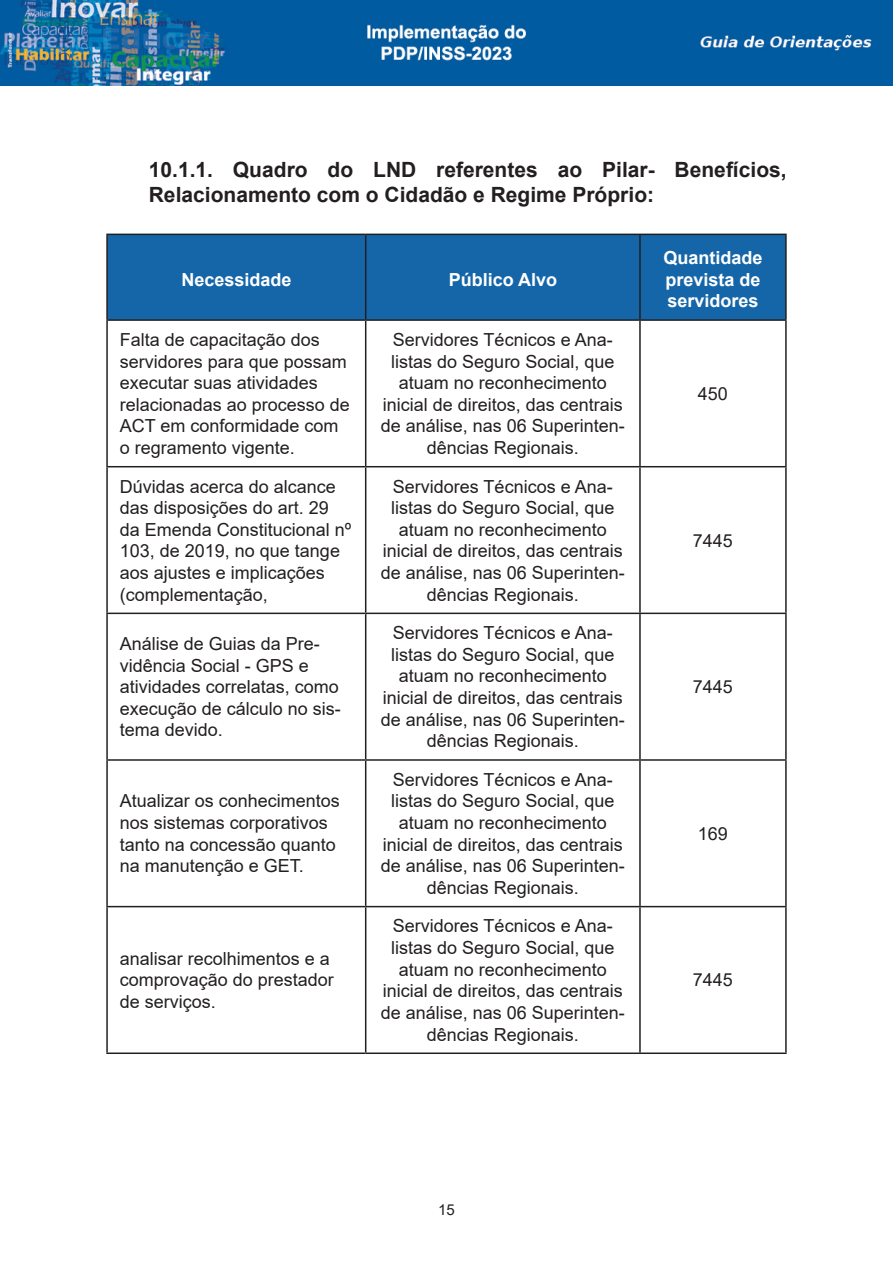
<style>
.page{position:relative;width:893px;height:1263px;background:#fff}
.page>*{position:absolute;margin:0;border:0;box-sizing:border-box;transform-origin:0 0}
.Capítulo_nv2{font:700 21px/25.2px "Arial";color:#231f20}
.t1{font:18px/21.6px "Arial";color:#231f20}
.t2{font:700 18px/21.6px "Arial";color:#fff;text-align:justify}
.t3{font:15px "Arial";color:#231f20}
</style>
<div class="page">
<img style="left:0;top:0;width:893px;height:85px">
<div style="left:108px;top:235px;width:677px;height:84px;background:#1466a9"></div>
<hr style="left:106px;top:234px;width:260px;height:1px;background:#231f20">
<hr style="left:106px;top:235px;width:2px;height:84px;background:#231f20">
<hr style="left:366px;top:234px;width:274px;height:1px;background:#231f20">
<hr style="left:365px;top:235px;width:1px;height:84px;background:#231f20">
<hr style="left:640px;top:234px;width:147px;height:1px;background:#231f20">
<hr style="left:639px;top:235px;width:2px;height:84px;background:#231f20">
<hr style="left:785px;top:235px;width:2px;height:84px;background:#231f20">
<hr style="left:106px;top:319px;width:260px;height:2px;background:#231f20">
<hr style="left:106px;top:321px;width:2px;height:145px;background:#231f20">
<hr style="left:366px;top:319px;width:274px;height:2px;background:#231f20">
<hr style="left:365px;top:321px;width:1px;height:145px;background:#231f20">
<hr style="left:640px;top:319px;width:147px;height:2px;background:#231f20">
<hr style="left:639px;top:321px;width:2px;height:145px;background:#231f20">
<hr style="left:785px;top:321px;width:2px;height:145px;background:#231f20">
<hr style="left:106px;top:466px;width:260px;height:1px;background:#231f20">
<hr style="left:106px;top:467px;width:2px;height:146px;background:#231f20">
<hr style="left:366px;top:466px;width:274px;height:1px;background:#231f20">
<hr style="left:365px;top:467px;width:1px;height:146px;background:#231f20">
<hr style="left:640px;top:466px;width:147px;height:1px;background:#231f20">
<hr style="left:639px;top:467px;width:2px;height:146px;background:#231f20">
<hr style="left:785px;top:467px;width:2px;height:146px;background:#231f20">
<hr style="left:106px;top:613px;width:260px;height:1px;background:#231f20">
<hr style="left:106px;top:614px;width:2px;height:145px;background:#231f20">
<hr style="left:366px;top:613px;width:274px;height:1px;background:#231f20">
<hr style="left:365px;top:614px;width:1px;height:145px;background:#231f20">
<hr style="left:640px;top:613px;width:147px;height:1px;background:#231f20">
<hr style="left:639px;top:614px;width:2px;height:145px;background:#231f20">
<hr style="left:785px;top:614px;width:2px;height:145px;background:#231f20">
<hr style="left:106px;top:759px;width:260px;height:2px;background:#231f20">
<hr style="left:106px;top:761px;width:2px;height:145px;background:#231f20">
<hr style="left:366px;top:759px;width:274px;height:2px;background:#231f20">
<hr style="left:365px;top:761px;width:1px;height:145px;background:#231f20">
<hr style="left:640px;top:759px;width:147px;height:2px;background:#231f20">
<hr style="left:639px;top:761px;width:2px;height:145px;background:#231f20">
<hr style="left:785px;top:761px;width:2px;height:145px;background:#231f20">
<hr style="left:106px;top:906px;width:260px;height:1px;background:#231f20">
<hr style="left:106px;top:907px;width:2px;height:145px;background:#231f20">
<hr style="left:366px;top:906px;width:274px;height:1px;background:#231f20">
<hr style="left:365px;top:907px;width:1px;height:145px;background:#231f20">
<hr style="left:640px;top:906px;width:147px;height:1px;background:#231f20">
<hr style="left:639px;top:907px;width:2px;height:145px;background:#231f20">
<hr style="left:785px;top:907px;width:2px;height:145px;background:#231f20">
<hr style="left:106px;top:1052px;width:260px;height:2px;background:#231f20">
<hr style="left:366px;top:1052px;width:274px;height:2px;background:#231f20">
<hr style="left:640px;top:1052px;width:147px;height:2px;background:#231f20">
<p class="Capítulo_nv2" style="left:149px;top:157px;width:639px">10.1.1. Quadro do LND referentes ao Pilar- Benefícios,<br>Relacionamento com o Cidadão e Regime Próprio:</p>
<p class="t2" style="left:181px;top:269px;width:112px">Necessidade</p>
<p class="t2" style="left:449px;top:269px;width:110px">Público Alvo</p>
<p class="t1" style="left:120px;top:329px;width:232px">Falta de capacitação dos servidores para que possam executar suas atividades relacionadas ao processo de<br>ACT em conformidade com o regramento vigente.</p>
<p class="t1" style="left:381px;top:329px;width:246px;text-align:center">Servidores Técnicos e Ana&shy;listas do Seguro Social, que atuam no reconhecimento inicial de direitos, das centrais de análise, nas 06 Superinten&shy;dências Regionais.</p>
<p class="t1" style="left:120px;top:475px;width:233px">Dúvidas acerca do alcance das disposições do art. 29 da Emenda Constitucional nº<br>103, de 2019, no que tange aos ajustes e implicações (complementação,</p>
<p class="t1" style="left:381px;top:475px;width:246px;text-align:center">Servidores Técnicos e Ana&shy;listas do Seguro Social, que atuam no reconhecimento inicial de direitos, das centrais de análise, nas 06 Superinten&shy;dências Regionais.</p>
<p class="t1" style="left:120px;top:633px;width:223px">Análise de Guias da Pre&shy;vidência Social - GPS e atividades correlatas, como execução de cálculo no sis&shy;tema devido.</p>
<p class="t1" style="left:381px;top:622px;width:246px;text-align:center">Servidores Técnicos e Ana&shy;listas do Seguro Social, que atuam no reconhecimento inicial de direitos, das centrais de análise, nas 06 Superinten&shy;dências Regionais.</p>
<p class="t1" style="left:120px;top:790px;width:222px">Atualizar os conhecimentos nos sistemas corporativos tanto na concessão quanto na manutenção e GET.</p>
<p class="t1" style="left:120px;top:948px;width:216px">analisar recolhimentos e a comprovação do prestador de serviços.</p>
<p class="t1" style="left:381px;top:769px;width:246px;text-align:center">Servidores Técnicos e Ana&shy;listas do Seguro Social, que atuam no reconhecimento inicial de direitos, das centrais de análise, nas 06 Superinten&shy;dências Regionais.</p>
<p class="t1" style="left:381px;top:915px;width:246px;text-align:center">Servidores Técnicos e Ana&shy;listas do Seguro Social, que atuam no reconhecimento inicial de direitos, das centrais de análise, nas 06 Superinten&shy;dências Regionais.</p>
<p class="t2" style="left:663px;top:247px;width:101px">Quantidade prevista de servidores</p>
<p class="t1" style="left:698px;top:383px;width:32px">450</p>
<p class="t1" style="left:693px;top:529px;width:42px">7445</p>
<p class="t1" style="left:693px;top:676px;width:42px">7445</p>
<p class="t1" style="left:698px;top:823px;width:32px">169</p>
<p class="t1" style="left:693px;top:969px;width:42px">7445</p>
<p class="t3" style="left:438px;top:1200px;width:18px">15</p>
</div>
